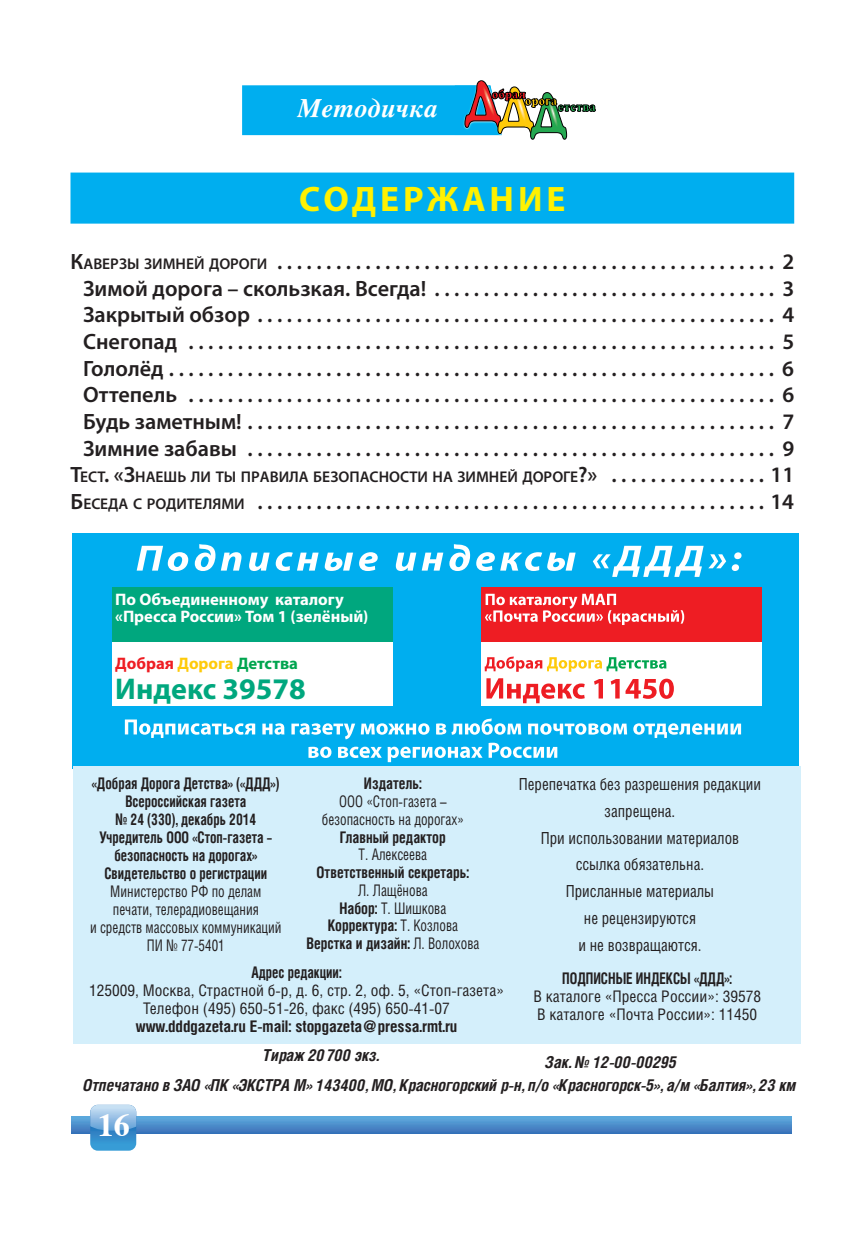
<style>
.page{position:relative;width:855px;height:1257px;background:#fff}
.page>*{position:absolute;margin:0;border:0;box-sizing:border-box;transform-origin:0 0}
.t1{font:700 35.55px "Myriad Pro";letter-spacing:.11em;color:#fff101}
.t2{font:700 31.95px "Times";color:#fff}
.t3{font:700 30.15px "Myriad Pro";color:#00a77e}
.t4{font:italic 700 26.55px "Times";color:#fff}
.t5{font:600 22.28px/26.6px "Myriad Pro";color:#231f20;text-align:center}
.t6{font:16.65px/27px "Helios Cond";color:#231f20;text-align:center;scale:.93 1}
.t7{font:700 16.65px/16.7px "Myriad Pro";color:#fff}
.t8{font:700 16.65px "Myriad Pro";color:#00a54f}
.t9{font:italic 700 16.43px "Helios Cond";color:#231f20}
.t10{font:15.97px/17.8px "Helios Cond";color:#231f20;text-align:center;scale:.85 1}
.t11{font:700 15.97px/18px "Helios Cond";color:#231f20;text-align:center;scale:.85 1}
.t12{font:15.97px/18px "Helios Cond";color:#231f20;text-align:center}
.t13{font:700 15.97px "Helios Cond";color:#231f20;scale:.9 1}
.t14{font:700 15.97px "Helios Cond";color:#231f20}
.t15{font:600 15.53px "Myriad Pro";color:#231f20}
.s1{font-size:15.53px}
.s2{font-size:22.28px}
.s3{color:#ee1d23}
.s4{color:#feca0a}
.s5{font-weight:700}
</style>
<div class="page">
<svg style="left:72px;top:1117px;width:719px;height:16px;background:#4c8ecb"></svg>
<svg style="left:90px;top:1104px;width:46px;height:46px;background:#6faddb"></svg>
<svg style="left:242px;top:80px;width:354px;height:60px"></svg>
<div style="left:73px;top:533px;width:726px;height:235px;background:#00aeef"></div>
<svg style="left:125px;top:718px;width:616px;height:44px"></svg>
<div style="left:112px;top:587px;width:281px;height:55px;background:#00a77e"></div>
<div style="left:112px;top:642px;width:281px;height:63px;background:#fff"></div>
<div style="left:481px;top:587px;width:281px;height:55px;background:#ee1d23"></div>
<div style="left:481px;top:642px;width:281px;height:63px;background:#fff"></div>
<svg style="left:486px;top:678px;width:188px;height:25px"></svg>
<svg style="left:484px;top:656px;width:182px;height:15px"></svg>
<svg style="left:485px;top:594px;width:199px;height:31px"></svg>
<svg style="left:137px;top:544px;width:604px;height:33px"></svg>
<div style="left:73px;top:766px;width:727px;height:278px;background:#d4effb"></div>
<div style="left:70px;top:172px;width:724px;height:52px;background:#00aeef"></div>
<p class="t4" style="left:298px;top:83px;width:141px">Методичка</p>
<h1 class="t1" style="left:299px;top:176px;width:268px">СОДЕРЖАНИЕ</h1>
<p class="t5" style="left:70px;top:248px;width:725px">К<span class="s1">АВЕРЗЫ ЗИМНЕЙ ДОРОГИ</span> . . . . . . . . . . . . . . . . . . . . . . . . . . . . . . . . . . . . . . . . . . . . . . . . . . . 2<br>Зимой дорога – скользкая. Всегда! . . . . . . . . . . . . . . . . . . . . . . . . . . . . . . . . . . . 3<br>Закрытый обзор . . . . . . . . . . . . . . . . . . . . . . . . . . . . . . . . . . . . . . . . . . . . . . . . . . . . . 4<br>Снегопад . . . . . . . . . . . . . . . . . . . . . . . . . . . . . . . . . . . . . . . . . . . . . . . . . . . . . . . . . . . . 5<br>Гололёд . . . . . . . . . . . . . . . . . . . . . . . . . . . . . . . . . . . . . . . . . . . . . . . . . . . . . . . . . . . . . . 6<br>Оттепель . . . . . . . . . . . . . . . . . . . . . . . . . . . . . . . . . . . . . . . . . . . . . . . . . . . . . . . . . . . . 6<br>Будь заметным! . . . . . . . . . . . . . . . . . . . . . . . . . . . . . . . . . . . . . . . . . . . . . . . . . . . . . . 7<br>Зимние забавы . . . . . . . . . . . . . . . . . . . . . . . . . . . . . . . . . . . . . . . . . . . . . . . . . . . . . . 9</p>
<p class="t15" style="left:70px;top:467px;width:725px"><span class="s2">Т</span>ЕСТ<span class="s2">. «З</span>НАЕШЬ ЛИ ТЫ ПРАВИЛА БЕЗОПАСНОСТИ НА ЗИМНЕЙ ДОРОГЕ<span class="s2">?» . . . . . . . . . . . . . . . . 11</span></p>
<p class="t5" style="left:70px;top:487px;width:725px">Б<span class="s1">ЕСЕДА С РОДИТЕЛЯМИ</span> . . . . . . . . . . . . . . . . . . . . . . . . . . . . . . . . . . . . . . . . . . . . . . . . . . . . 14</p>
<p class="t7" style="left:115px;top:590px;width:255px">По Объединенному каталогу «Пресса России» Том 1 (зелёный)</p>
<p class="t8" style="left:115px;top:652px;width:184px"><span class="s3">Добрая</span> <span class="s4">Дорога</span> Детства</p>
<h3 class="t3" style="left:115px;top:668px;width:192px">Индекс 39578</h3>
<p class="t11" style="left:92px;top:774px;width:222px">«Добрая Дорога Детства» («ДДД»)<br>Всероссийская газета<br>№ 24 (330), декабрь 2014<br>Учредитель ООО «Стоп-газета – безопасность на дорогах»<br>Свидетельство о регистрации</p>
<p class="t10" style="left:90px;top:882px;width:227px">Министерство РФ по делам печати, телерадиовещания<br>и средств массовых коммуникаций<br>ПИ № 77-5401</p>
<p class="t13" style="left:364px;top:774px;width:66px">Издатель:</p>
<p class="t10" style="left:322px;top:792px;width:168px">ООО «Стоп-газета – безопасность на дорогах»</p>
<p class="t13" style="left:340px;top:827px;width:119px">Главный редактор</p>
<p class="t10" style="left:358px;top:845px;width:82px">Т. Алексеева</p>
<p class="t13" style="left:316px;top:863px;width:171px">Ответственный секретарь:</p>
<p class="t10" style="left:306px;top:881px;width:205px">Л. Лащёнова<br><span class="s5">Набор:</span> Т. Шишкова<br><span class="s5">Корректура:</span> Т. Козлова<br><span class="s5">Верстка и дизайн:</span> Л. Волохова</p>
<p class="t11" style="left:251px;top:962px;width:107px">Адрес редакции:</p>
<p class="t12" style="left:89px;top:980px;width:416px">125009, Москва, Страстной б-р, д. 6, стр. 2, оф. 5, «Стоп-газета»<br>Телефон (495) 650-51-26, факс (495) 650-41-07</p>
<p class="t14" style="left:136px;top:1016px;width:323px">www.dddgazeta.ru E-mail: stopgazeta@pressa.rmt.ru</p>
<p class="t6" style="left:519px;top:770px;width:262px">Перепечатка без разрешения редакции запрещена.<br>При использовании материалов ссылка обязательна.<br>Присланные материалы<br>не рецензируются<br>и не возвращаются.</p>
<p class="t11" style="left:562px;top:968px;width:201px">ПОДПИСНЫЕ ИНДЕКСЫ «ДДД»:</p>
<p class="t12" style="left:533px;top:986px;width:229px;text-align:left">В каталоге «Пресса России»: 39578<br>В каталоге «Почта России»: 11450</p>
<p class="t9" style="left:263px;top:1046px;width:117px">Тираж 20 700 экз.</p>
<p class="t9" style="left:545px;top:1052px;width:133px">Зак. № 12-00-00295</p>
<p class="t9" style="left:83px;top:1075px;width:714px">Отпечатано в ЗАО «ПК «ЭКСТРА М» 143400, МО, Красногорский р-н, п/о «Красногорск-5», а/м «Балтия», 23 км</p>
<h2 class="t2" style="left:98px;top:1094px;width:33px">16</h2>
</div>
